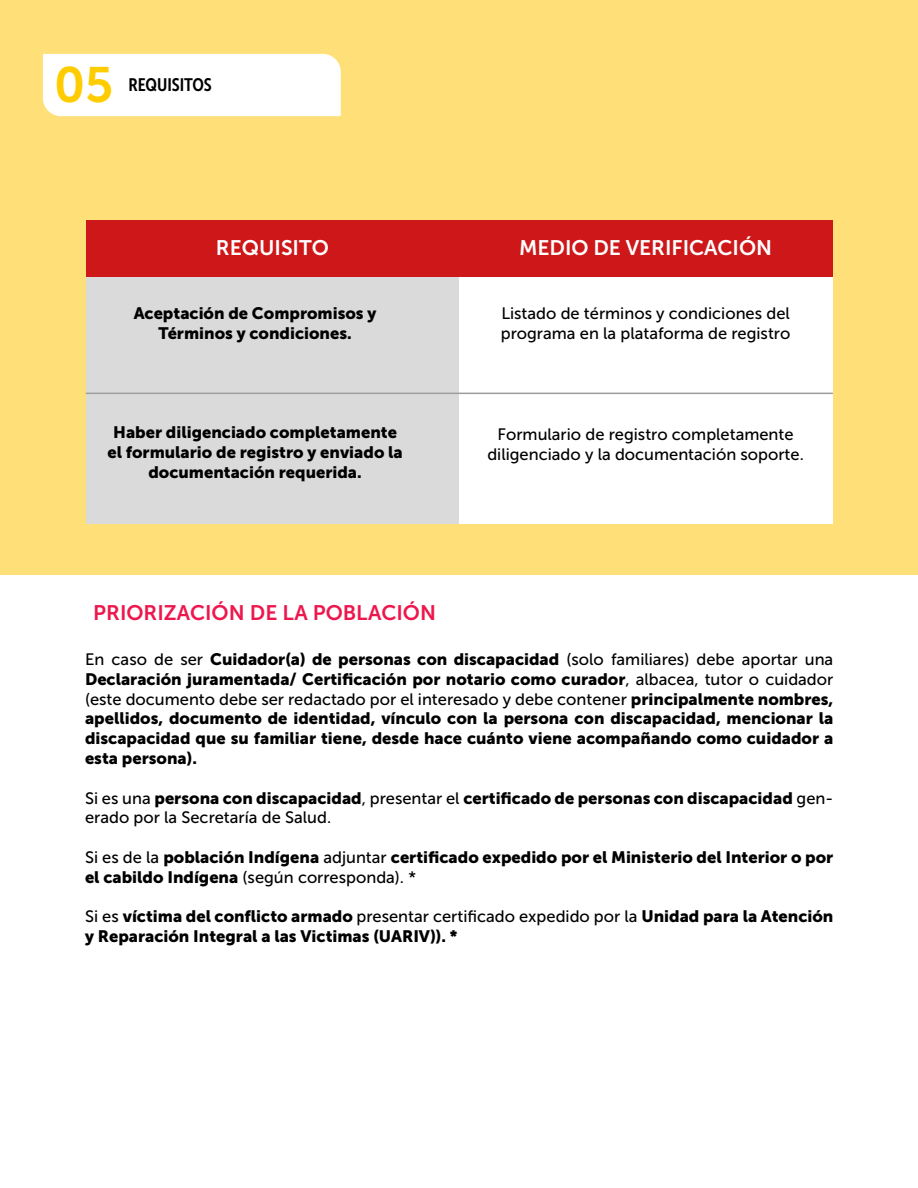
<style>
.page{position:relative;width:918px;height:1188px;background:#fff}
.page>*{position:absolute;margin:0;border:0;box-sizing:border-box;transform-origin:0 0}
.t1{font:49.5px "Museo Sans 700";color:#fc0}
.t2{font:21px "Museo Sans 700";color:#fff}
.t3{font:21px "Museo Sans 700";color:#ed174d}
.t4{font:18px "Museo Sans Cond 700";color:#000}
.t5{font:16.5px/19.8px "Museo Sans 900";color:#000;text-align:center}
.t6{font:16.5px/19.8px "Museo Sans 500";color:#000;text-align:center}
.s1{font-family:"Museo Sans 900"}
.s2{font-family:"Museo Sans 500"}
</style>
<div class="page">
<div style="left:0;top:0;width:918px;height:574px;background:#ffdf78"></div>
<div style="left:86px;top:220px;width:746px;height:59px;background:#cd1719"></div>
<div style="left:86px;top:278px;width:373px;height:246px;background:#dadada"></div>
<div style="left:459px;top:278px;width:374px;height:246px;background:#fff"></div>
<div style="left:43px;top:54px;width:298px;height:62px;background:#fff"></div>
<hr style="left:86px;top:393px;width:747px;height:1px;background:#9d9d9c">
<h1 class="t1" style="left:54px;top:58px;width:61px">05</h1>
<p class="t4" style="left:129px;top:74px;width:85px">REQUISITOS</p>
<p class="t2" style="left:216px;top:236px;width:114px">REQUISITO</p>
<p class="t2" style="left:519px;top:236px;width:255px">MEDIO DE VERIFICACIÓN</p>
<p class="t5" style="left:134px;top:304px;width:244px">Aceptación de Compromisos y<br>Términos y condiciones.</p>
<p class="t5" style="left:107px;top:422px;width:297px">Haber diligenciado completamente el formulario de registro y enviado la documentación requerida.</p>
<p class="t6" style="left:501px;top:304px;width:291px;text-align:left">Listado de términos y condiciones del programa en la plataforma de registro</p>
<p class="t6" style="left:487px;top:424px;width:318px">Formulario de registro completamente diligenciado y la documentación soporte.</p>
<p class="t3" style="left:93px;top:601px;width:344px">PRIORIZACIÓN DE LA POBLACIÓN</p>
<p class="t6" style="left:85px;top:649px;width:750px">En caso de ser <span class="s1">Cuidador(a) de personas con discapacidad</span> (solo familiares) debe aportar una</p>
<p class="t5" style="left:85px;top:669px;width:750px">Declaración juramentada/ Certificación por notario como curador<span class="s2">, albacea, tutor o cuidador</span></p>
<p class="t6" style="left:85px;top:689px;width:750px">(este documento debe ser redactado por el interesado y debe contener <span class="s1">principalmente nombres,</span></p>
<p class="t5" style="left:85px;top:709px;width:750px;text-align:justify">apellidos, documento de identidad, vínculo con la persona con discapacidad, mencionar la discapacidad que su familiar tiene, desde hace cuánto viene acompañando como cuidador a esta persona).</p>
<p class="t5" style="left:85px;top:788px;width:750px"><span class="s2">Si es una</span> persona con discapacidad<span class="s2">, presentar el</span> certificado de personas con discapacidad <span class="s2">gen-</span></p>
<p class="t6" style="left:85px;top:808px;width:248px">erado por la Secretaría de Salud.</p>
<p class="t5" style="left:85px;top:847px;width:750px"><span class="s2">Si es de la</span> población Indígena <span class="s2">adjuntar</span> certificado expedido por el Ministerio del Interior o por</p>
<p class="t6" style="left:85px;top:867px;width:333px"><span class="s1">el cabildo Indígena</span> (según corresponda). *</p>
<p class="t5" style="left:85px;top:907px;width:750px;text-align:left"><span class="s2">Si es</span> víctima del conflicto armado <span class="s2">presentar certificado expedido por la</span> Unidad para la Atención y Reparación Integral a las Victimas (UARIV)). *</p>
</div>
